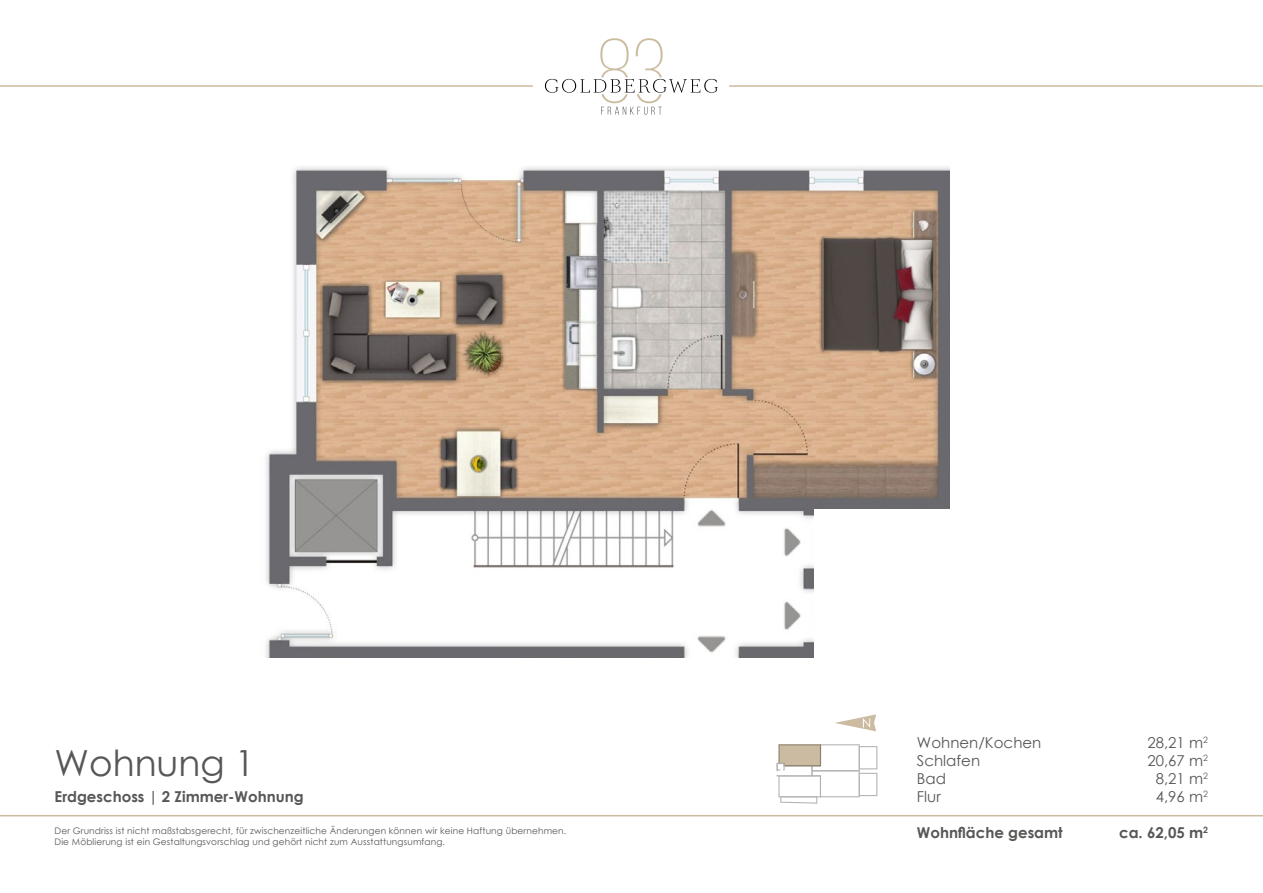
<style>
.page{position:relative;width:1263px;height:893px;background:#fff}
.page>*{position:absolute;margin:0;border:0;box-sizing:border-box;transform-origin:0 0}
.t1{font:36px "Century Gothic";color:#585756}
.t2{font:15px "Century Gothic";color:#585756}
.t3{font:700 15px "Century Gothic";color:#585756}
.t4{font:9px/10.8px "Century Gothic";letter-spacing:.015em;color:#585756}
</style>
<div class="page">
<hr style="left:0;top:85px;width:1263px;height:2px;background:#cbbba0">
<hr style="left:0;top:815px;width:1263px;height:1px;background:#cbbba0">
<div style="left:534px;top:81px;width:195px;height:14px;background:#fff"></div>
<svg style="left:545px;top:38px;width:173px;height:77px"></svg>
<svg style="left:835px;top:714px;width:41px;height:17px"></svg>
<img style="left:265px;top:166px;width:685px;height:492px">
<div style="left:814px;top:509px;width:162px;height:163px;background:#fff"></div>
<svg style="left:776px;top:744px;width:101px;height:60px"></svg>
<h1 class="t1" style="left:55px;top:738px;width:202px">Wohnung 1</h1>
<h2 class="t3" style="left:55px;top:786px;width:250px">Erdgeschoss | 2 Zimmer-Wohnung</h2>
<p class="t4" style="left:55px;top:826px;width:513px">Der Grundriss ist nicht maßstabsgerecht, für zwischenzeitliche Änderungen können wir keine Haftung übernehmen.<br>Die Möblierung ist ein Gestaltungsvorschlag und gehört nicht zum Ausstattungsumfang.</p>
<h2 class="t2" style="left:917px;top:732px;width:126px">Wohnen/Kochen</h2>
<h2 class="t2" style="left:1147px;top:732px;width:62px">28,21 m<sup>2</sup></h2>
<h2 class="t2" style="left:917px;top:750px;width:65px">Schlafen</h2>
<h2 class="t2" style="left:1147px;top:750px;width:62px">20,67 m<sup>2</sup></h2>
<h2 class="t2" style="left:917px;top:768px;width:31px">Bad</h2>
<h2 class="t2" style="left:1156px;top:768px;width:54px">8,21 m<sup>2</sup></h2>
<h2 class="t2" style="left:917px;top:786px;width:25px">Flur</h2>
<h2 class="t2" style="left:1156px;top:786px;width:54px">4,96 m<sup>2</sup></h2>
<h2 class="t3" style="left:917px;top:821px;width:147px">Wohnfläche gesamt</h2>
<h2 class="t3" style="left:1119px;top:821px;width:90px">ca. 62,05 m<sup>2</sup></h2>
</div>
